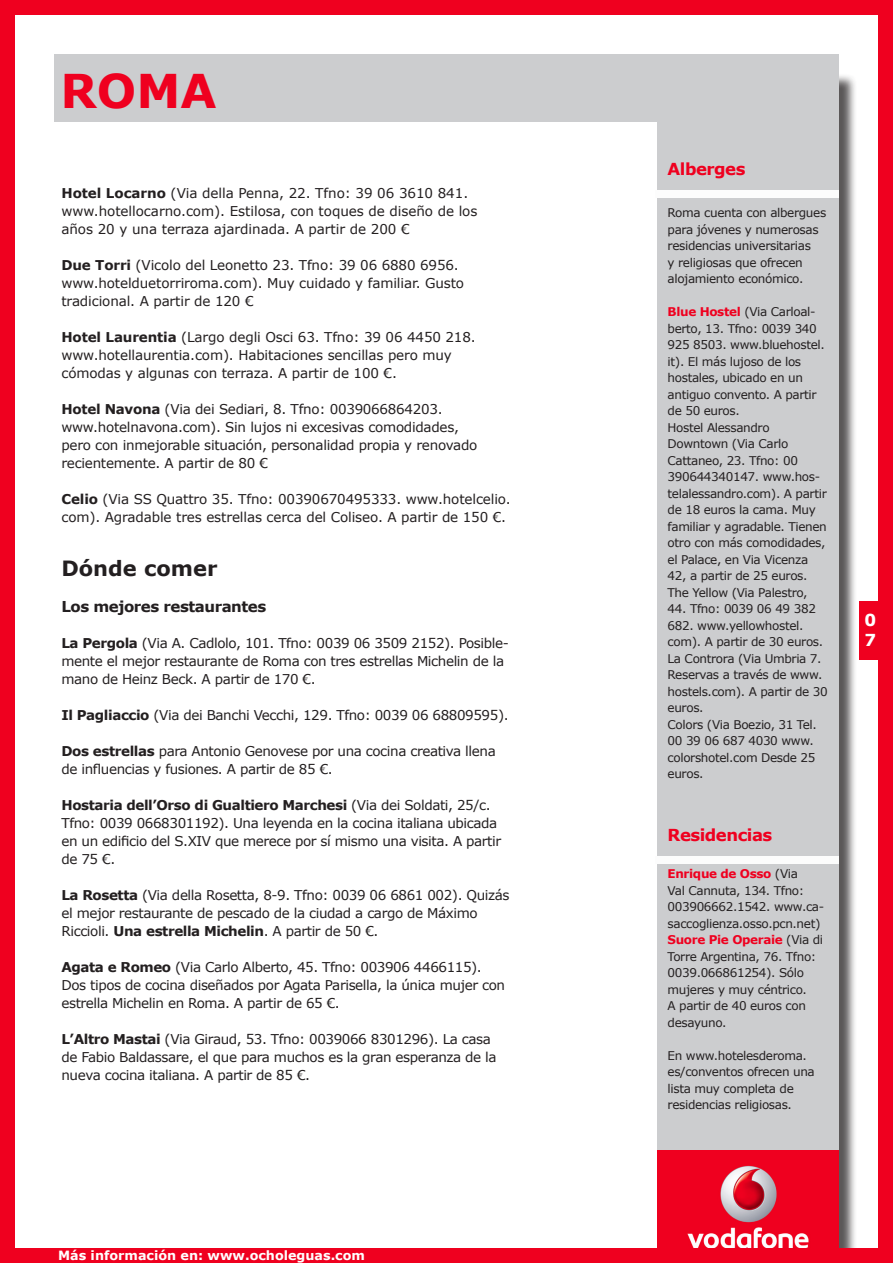
<style>
.page{position:relative;width:893px;height:1263px;background:#fff}
.page>*{position:absolute;margin:0;border:0;box-sizing:border-box;transform-origin:0 0}
.tit_31pt{font:700 46.5px "Verdana";color:#ef001f}
.t1{font:700 21px "Verdana";color:#231f20}
.t2{font:700 16.5px "Verdana";letter-spacing:-.03em;color:#ef001f}
.t3{font:700 16.5px "Verdana";color:#fff}
.tit_10pt{font:700 15px "Verdana";letter-spacing:-.03em;color:#231f20}
.tex_gen{font:13.5px/18px "Verdana";letter-spacing:-.03em;color:#231f20}
.tex_gen-2{font:13.5px/18px "Verdana";letter-spacing:-.01em;color:#231f20}
.tex_gen-3{font:13.5px/18px "Verdana";letter-spacing:-.005em;color:#231f20}
.t4{font:700 12.75px "Verdana";color:#fff}
.tex_gen_lateral{font:12px/16.5px "Verdana";letter-spacing:-.03em;color:#231f20}
.s1{font-weight:700}
.s2{font-weight:700;color:#ef001f}
</style>
<div class="page">
<div style="left:54px;top:54px;width:785px;height:68px;background:#cccdcf"></div>
<div style="left:660px;top:73px;width:198px;height:1190px;background:#231f20;opacity:.75"></div>
<div style="left:658px;top:71px;width:181px;height:1192px;background:#cccdcf"></div>
<div style="left:656px;top:191px;width:183px;height:7px;background:#fcfcfc"></div>
<img style="left:658px;top:1150px;width:181px;height:98px">
<div style="left:0;top:1248px;width:893px;height:15px;background:#ef001f"></div>
<div style="left:0;top:0;width:893px;height:14px;background:#ef001f"></div>
<div style="left:0;top:0;width:14px;height:1263px;background:#ef001f"></div>
<div style="left:878px;top:0;width:15px;height:1263px;background:#ef001f"></div>
<div style="left:859px;top:601px;width:23px;height:59px;background:#ef001f"></div>
<div style="left:656px;top:857px;width:183px;height:7px;background:#fcfcfc"></div>
<p class="tit_31pt" style="left:61px;top:61px;width:158px">ROMA</p>
<p class="tex_gen-3" style="left:61px;top:184px;width:408px"><span class="s1">Hotel Locarno</span> (Via della Penna, 22. Tfno: 39 06 3610 841.</p>
<p class="tex_gen-3" style="left:61px;top:202px;width:418px">www.hotellocarno.com). Estilosa, con toques de diseño de los años 20 y una terraza ajardinada. A partir de 200 €</p>
<p class="tex_gen-2" style="left:61px;top:256px;width:399px"><span class="s1">Due Torri</span> (Vicolo del Leonetto 23. Tfno: 39 06 6880 6956.</p>
<p class="tex_gen-2" style="left:61px;top:274px;width:404px">www.hotelduetorriroma.com). Muy cuidado y familiar. Gusto tradicional. A partir de 120 €</p>
<p class="tex_gen-2" style="left:61px;top:328px;width:416px"><span class="s1">Hotel Laurentia</span> (Largo degli Osci 63. Tfno: 39 06 4450 218. www.hotellaurentia.com). Habitaciones sencillas pero muy cómodas y algunas con terraza. A partir de 100 €.</p>
<p class="tex_gen" style="left:61px;top:400px;width:383px"><span class="s1">Hotel Navona</span> (Via dei Sediari, 8. Tfno: 0039066864203.</p>
<p class="tex_gen" style="left:61px;top:418px;width:418px">www.hotelnavona.com). Sin lujos ni excesivas comodidades, pero con inmejorable situación, personalidad propia y renovado recientemente. A partir de 80 €</p>
<p class="tex_gen-2" style="left:61px;top:490px;width:451px"><span class="s1">Celio</span> (Via SS Quattro 35. Tfno: 00390670495333. www.hotelcelio. com). Agradable tres estrellas cerca del Coliseo. A partir de 150 €.</p>
<p class="t1" style="left:61px;top:555px;width:157px">Dónde comer</p>
<p class="tit_10pt" style="left:61px;top:597px;width:206px">Los mejores restaurantes</p>
<p class="tex_gen" style="left:61px;top:634px;width:449px"><span class="s1">La Pergola</span> (Via A. Cadlolo, 101. Tfno: 0039 06 3509 2152). Posible&shy;mente el mejor restaurante de Roma con tres estrellas Michelin de la mano de Heinz Beck. A partir de 170 €.</p>
<p class="tex_gen" style="left:61px;top:706px;width:449px"><span class="s1">Il Pagliaccio</span> (Via dei Banchi Vecchi, 129. Tfno: 0039 06 68809595).</p>
<p class="tex_gen" style="left:61px;top:742px;width:436px"><span class="s1">Dos estrellas</span> para Antonio Genovese por una cocina creativa llena de influencias y fusiones. A partir de 85 €.</p>
<p class="tex_gen" style="left:61px;top:796px;width:441px"><span class="s1">Hostaria dell’Orso di Gualtiero Marchesi</span> (Via dei Soldati, 25/c.<br>Tfno: 0039 0668301192). Una leyenda en la cocina italiana ubicada en un edificio del S.XIV que merece por sí mismo una visita. A partir de 75 €.</p>
<p class="tex_gen" style="left:61px;top:886px;width:450px"><span class="s1">La Rosetta</span> (Via della Rosetta, 8-9. Tfno: 0039 06 6861 002). Quizás el mejor restaurante de pescado de la ciudad a cargo de Máximo<br>Riccioli. <span class="s1">Una estrella Michelin</span>. A partir de 50 €.</p>
<p class="tex_gen" style="left:61px;top:958px;width:445px"><span class="s1">Agata e Romeo</span> (Via Carlo Alberto, 45. Tfno: 003906 4466115).<br>Dos tipos de cocina diseñados por Agata Parisella, la única mujer con estrella Michelin en Roma. A partir de 65 €.</p>
<p class="tex_gen" style="left:61px;top:1030px;width:437px"><span class="s1">L’Altro Mastai</span> (Via Giraud, 53. Tfno: 0039066 8301296). La casa de Fabio Baldassare, el que para muchos es la gran esperanza de la nueva cocina italiana. A partir de 85 €.</p>
<p class="t4" style="left:58px;top:1247px;width:308px">Más información en: www.ocholeguas.com</p>
<p class="t2" style="left:668px;top:159px;width:79px">Alberges</p>
<p class="tex_gen_lateral" style="left:668px;top:205px;width:160px">Roma cuenta con albergues para jóvenes y numerosas residencias universitarias<br>y religiosas que ofrecen alojamiento económico.</p>
<p class="tex_gen_lateral" style="left:668px;top:304px;width:159px"><span class="s2">Blue Hostel</span> (Via Carloal&shy;berto, 13. Tfno: 0039 340<br>925 8503. www.bluehostel. it). El más lujoso de los hostales, ubicado en un antiguo convento. A partir de 50 euros.</p>
<p class="tex_gen_lateral" style="left:668px;top:419px;width:161px">Hostel Alessandro<br>Downtown (Via Carlo<br>Cattaneo, 23. Tfno: 00<br>390644340147. www.hos&shy;telalessandro.com). A partir de 18 euros la cama. Muy familiar y agradable. Tienen otro con más comodidades, el Palace, en Via Vicenza<br>42, a partir de 25 euros.</p>
<p class="tex_gen_lateral" style="left:668px;top:584px;width:141px">The Yellow (Via Palestro,</p>
<p class="tex_gen_lateral" style="left:668px;top:601px;width:157px">44. Tfno: 0039 06 49 382<br>682. www.yellowhostel. com). A partir de 30 euros.</p>
<p class="tex_gen_lateral" style="left:668px;top:650px;width:162px">La Controra (Via Umbria 7.<br>Reservas a través de www. hostels.com). A partir de 30 euros.</p>
<p class="tex_gen_lateral" style="left:668px;top:716px;width:151px">Colors (Via Boezio, 31 Tel.<br>00 39 06 687 4030 www. colorshotel.com Desde 25 euros.</p>
<p class="t2" style="left:668px;top:824px;width:106px">Residencias</p>
<p class="tex_gen_lateral" style="left:668px;top:866px;width:158px"><span class="s2">Enrique de Osso</span> (Via<br>Val Cannuta, 134. Tfno:<br>003906662.1542. www.ca&shy;saccoglienza.osso.pcn.net)</p>
<p class="tex_gen_lateral" style="left:668px;top:932px;width:157px"><span class="s2">Suore Pie Operaie</span> (Via di<br>Torre Argentina, 76. Tfno:<br>0039.066861254). Sólo mujeres y muy céntrico.<br>A partir de 40 euros con desayuno.</p>
<p class="tex_gen_lateral" style="left:668px;top:1047px;width:149px">En www.hotelesderoma. es/conventos ofrecen una lista muy completa de residencias religiosas.</p>
<p class="t3" style="left:865px;top:609px;width:13px">0</p>
<p class="t3" style="left:865px;top:629px;width:13px">7</p>
</div>
